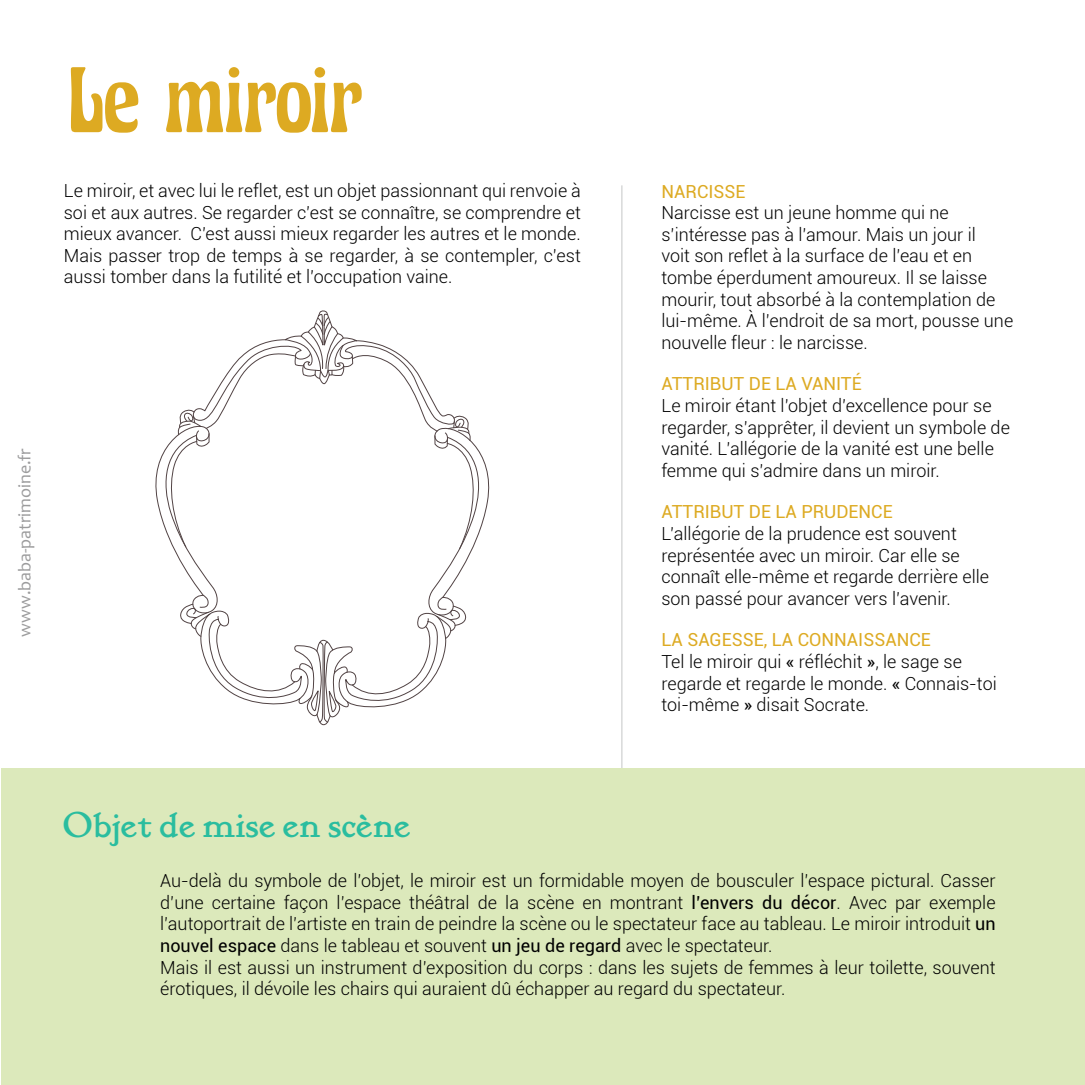
<style>
.page{position:relative;width:1085px;height:1085px;background:#fff}
.page>*{position:absolute;margin:0;border:0;box-sizing:border-box;transform-origin:0 0}
.t1{font:500 81px "Excalibur Nouveau";letter-spacing:-.05em;color:#da2}
.t2{font:36px "Kelmscott Roman";color:#2abd9f}
.t3{font:300 18px/21.6px "Roboto";color:#000}
.t4{font:18px "Roboto";color:#da2}
.t5{font:18px "Candara";color:#9c9c9d}
.s1{font-weight:400;color:#da2}
.s2{font-weight:400}
</style>
<div class="page">
<svg style="left:155px;top:310px;width:334px;height:415px"></svg>
<hr style="left:621px;top:185px;width:1px;height:583px;background:#c5c6c6">
<div style="left:1px;top:768px;width:1083px;height:316px;background:#dce9bb"></div>
<p class="t5" style="left:13px;top:636px;width:190px;rotate:-90deg">www.baba-patrimoine.fr</p>
<h1 class="t1" style="left:64px;top:48px;width:295px">Le miroir</h1>
<p class="t3" style="left:64px;top:179px;width:518px;text-align:justify">Le miroir, et avec lui le reflet, est un objet passionnant qui renvoie à soi et aux autres. Se regarder c’est se connaître, se comprendre et mieux avancer. C’est aussi mieux regarder les autres et le monde.<br>Mais passer trop de temps à se regarder, à se contempler, c’est aussi tomber dans la futilité et l’occupation vaine.</p>
<p class="t4" style="left:661px;top:178px;width:86px">NARCISSE</p>
<p class="t3" style="left:661px;top:201px;width:353px">Narcisse est un jeune homme qui ne s’intéresse pas à l’amour. Mais un jour il<br>voit son reflet à la surface de l’eau et en tombe éperdument amoureux. Il se laisse mourir, tout absorbé à la contemplation de lui-même. À l’endroit de sa mort, pousse une nouvelle fleur : le narcisse.</p>
<p class="t4" style="left:661px;top:371px;width:202px">ATTRIBUT DE LA VANITÉ</p>
<p class="t3" style="left:661px;top:394px;width:350px">Le miroir étant l’objet d’excellence pour se regarder, s’apprêter, il devient un symbole de vanité. L’allégorie de la vanité est une belle femme qui s’admire dans un miroir.</p>
<p class="t4" style="left:661px;top:499px;width:233px">ATTRIBUT DE LA PRUDENCE</p>
<p class="t3" style="left:661px;top:522px;width:329px">L’allégorie de la prudence est souvent représentée avec un miroir. Car elle se connaît elle-même et regarde derrière elle son passé pour avancer vers l’avenir.</p>
<p class="t3" style="left:661px;top:628px;width:337px"><span class="s1">LA SAGESSE, LA CONNAISSANCE<br></span>Tel le miroir qui <span class="s2">«</span> réfléchit <span class="s2">»</span>, le sage se regarde et regarde le monde. <span class="s2">«</span> Connais-toi toi-même <span class="s2">»</span> disait Socrate.</p>
<h2 class="t2" style="left:64px;top:804px;width:349px">Objet de mise en scène</h2>
<p class="t3" style="left:160px;top:869px;width:836px">Au-delà du symbole de l’objet, le miroir est un formidable moyen de bousculer l’espace pictural. Casser d’une certaine façon l’espace théâtral de la scène en montrant <span class="s2">l’envers du décor</span>. Avec par exemple l’autoportrait de l’artiste en train de peindre la scène ou le spectateur face au tableau. Le miroir introduit <span class="s2">un nouvel espace</span> dans le tableau et souvent <span class="s2">un jeu de regard</span> avec le spectateur.<br>Mais il est aussi un instrument d’exposition du corps : dans les sujets de femmes à leur toilette, souvent érotiques, il dévoile les chairs qui auraient dû échapper au regard du spectateur.</p>
</div>
